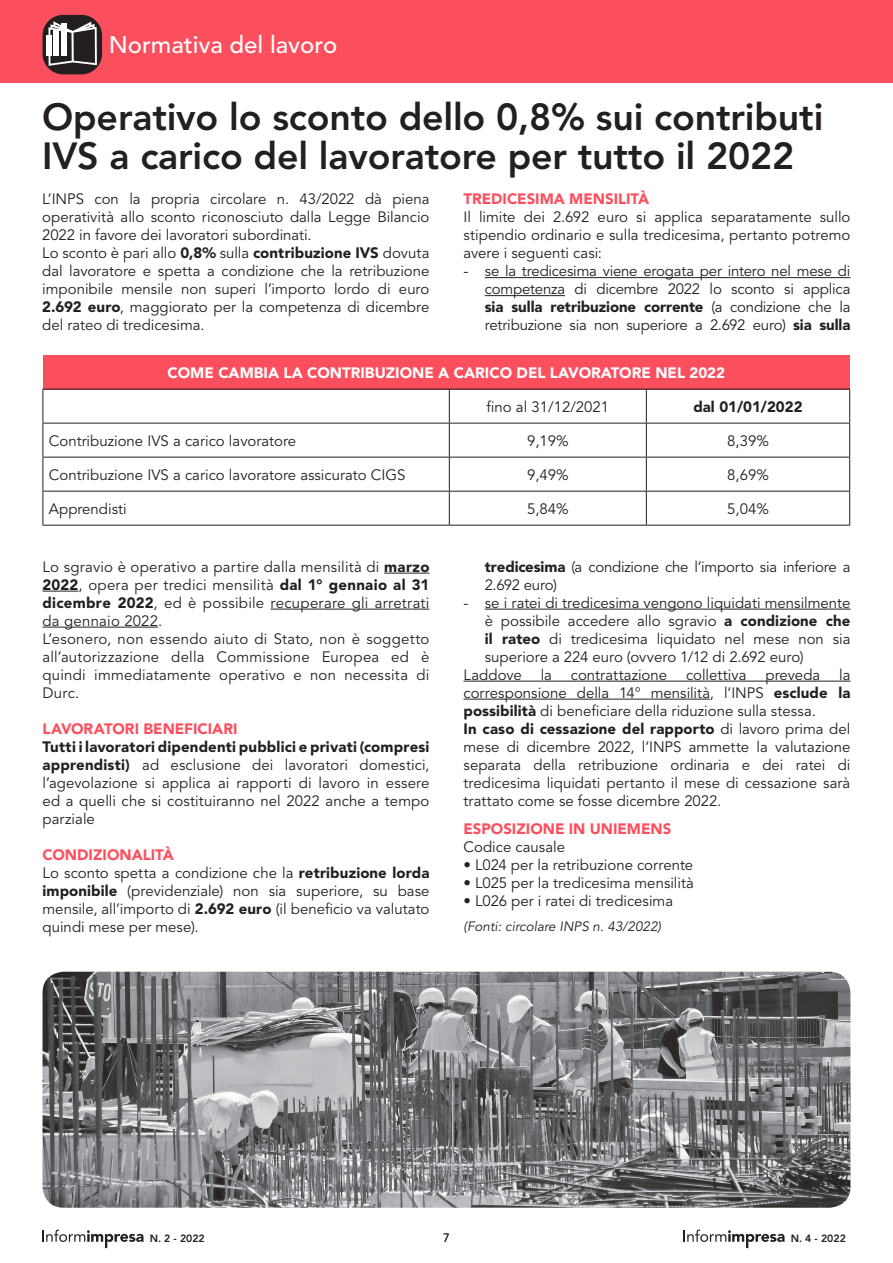
<style>
.page{position:relative;width:893px;height:1263px;background:#fff}
.page>*{position:absolute;margin:0;border:0;box-sizing:border-box;transform-origin:0 0}
.Normale{font:800 37.5px/39px "Avenir LT Std";letter-spacing:-.005em;color:#231f20}
.t1{font:500 24px "Avenir LT Std";color:#fff}
.Normale-2{font:15px/18px "Avenir LT Std";color:#231f20;text-align:justify}
.Normale-3{font:900 15px "Avenir LT Std";color:#fc4f5e}
.Normale-4{font:900 15px "Avenir LT Std";color:#fff}
.Normale-5{font:900 15px "Avenir LT Std";color:#231f20}
.Normale-6{font:italic 13.5px "Avenir LT Std";color:#231f20}
.t2{font:12px "Avenir LT Std";color:#231f20}
.t3{font:800 10.5px "Avenir LT Std";color:#231f20}
.s1{font-weight:900}
</style>
<div class="page">
<div style="left:0;top:0;width:893px;height:83px;background:#fc4f5e"></div>
<div style="left:43px;top:15px;width:59px;height:59px;background:#231f20;border-radius:21px"></div>
<svg style="left:684px;top:1229px;width:100px;height:19px"></svg>
<svg style="left:47px;top:20px;width:51px;height:47px"></svg>
<div style="left:46px;top:35px;width:6px;height:20px;background:#fff"></div>
<div style="left:53px;top:30px;width:6px;height:26px;background:#fff"></div>
<div style="left:61px;top:23px;width:6px;height:33px;background:#fff"></div>
<svg style="left:43px;top:1229px;width:101px;height:19px"></svg>
<hr style="left:485px;top:277px;width:365px;height:1px;background:#231f20">
<hr style="left:485px;top:295px;width:80px;height:1px;background:#231f20">
<img style="left:43px;top:972px;width:807px;height:236px">
<div style="left:43px;top:355px;width:807px;height:34px;background:#fc4f5e"></div>
<hr style="left:43px;top:389px;width:406px;height:1px;background:#231f20">
<hr style="left:43px;top:389px;width:1px;height:34px;background:#231f20">
<hr style="left:449px;top:389px;width:197px;height:1px;background:#231f20">
<hr style="left:449px;top:389px;width:1px;height:34px;background:#231f20">
<hr style="left:646px;top:389px;width:204px;height:1px;background:#231f20">
<hr style="left:646px;top:389px;width:1px;height:34px;background:#231f20">
<hr style="left:849px;top:389px;width:1px;height:34px;background:#231f20">
<hr style="left:43px;top:423px;width:406px;height:1px;background:#231f20">
<hr style="left:43px;top:423px;width:1px;height:34px;background:#231f20">
<hr style="left:449px;top:423px;width:197px;height:1px;background:#231f20">
<hr style="left:449px;top:423px;width:1px;height:34px;background:#231f20">
<hr style="left:646px;top:423px;width:204px;height:1px;background:#231f20">
<hr style="left:646px;top:423px;width:1px;height:34px;background:#231f20">
<hr style="left:849px;top:423px;width:1px;height:34px;background:#231f20">
<hr style="left:43px;top:457px;width:406px;height:1px;background:#231f20">
<hr style="left:43px;top:457px;width:1px;height:34px;background:#231f20">
<hr style="left:449px;top:457px;width:197px;height:1px;background:#231f20">
<hr style="left:449px;top:457px;width:1px;height:34px;background:#231f20">
<hr style="left:646px;top:457px;width:204px;height:1px;background:#231f20">
<hr style="left:646px;top:457px;width:1px;height:34px;background:#231f20">
<hr style="left:849px;top:457px;width:1px;height:34px;background:#231f20">
<hr style="left:43px;top:491px;width:406px;height:1px;background:#231f20">
<hr style="left:43px;top:491px;width:1px;height:34px;background:#231f20">
<hr style="left:449px;top:491px;width:197px;height:1px;background:#231f20">
<hr style="left:449px;top:491px;width:1px;height:34px;background:#231f20">
<hr style="left:646px;top:491px;width:204px;height:1px;background:#231f20">
<hr style="left:646px;top:491px;width:1px;height:34px;background:#231f20">
<hr style="left:849px;top:491px;width:1px;height:34px;background:#231f20">
<hr style="left:43px;top:525px;width:406px;height:1px;background:#231f20">
<hr style="left:449px;top:525px;width:197px;height:1px;background:#231f20">
<hr style="left:646px;top:525px;width:204px;height:1px;background:#231f20">
<hr style="left:384px;top:573px;width:45px;height:1px;background:#231f20">
<hr style="left:43px;top:591px;width:35px;height:1px;background:#231f20">
<hr style="left:271px;top:609px;width:158px;height:1px;background:#231f20">
<hr style="left:43px;top:627px;width:115px;height:1px;background:#231f20">
<hr style="left:485px;top:609px;width:365px;height:1px;background:#231f20">
<hr style="left:463px;top:681px;width:387px;height:1px;background:#231f20">
<hr style="left:463px;top:699px;width:247px;height:1px;background:#231f20">
<h2 class="t1" style="left:109px;top:31px;width:230px">Normativa del lavoro</h2>
<p class="Normale" style="left:42px;top:98px;width:783px">Operativo lo sconto dello 0,8% sui contributi<br>IVS a carico del lavoratore per tutto il 2022</p>
<p class="Normale-2" style="left:42px;top:190px;width:389px">L’INPS con la propria circolare n. 43/2022 dà piena operatività allo sconto riconosciuto dalla Legge Bilancio 2022 in favore dei lavoratori subordinati.</p>
<p class="Normale-2" style="left:42px;top:244px;width:389px">Lo sconto è pari allo <span class="s1">0,8%</span> sulla <span class="s1">contribuzione IVS</span> dovuta dal lavoratore e spetta a condizione che la retribuzione imponibile mensile non superi l’importo lordo di euro <span class="s1">2.692 euro</span>, maggiorato per la competenza di dicembre del rateo di tredicesima.</p>
<p class="Normale-3" style="left:463px;top:190px;width:187px">TREDICESIMA MENSILITÀ</p>
<p class="Normale-2" style="left:463px;top:208px;width:388px">Il limite dei 2.692 euro si applica separatamente sullo stipendio ordinario e sulla tredicesima, pertanto potremo avere i seguenti casi:</p>
<p class="Normale-2" style="left:485px;top:262px;width:367px;text-indent:-21px">- se la tredicesima viene erogata per intero nel mese di competenza di dicembre 2022 lo sconto si applica <span class="s1">sia sulla retribuzione corrente</span> (a condizione che la retribuzione sia non superiore a 2.692 euro) <span class="s1">sia sulla</span></p>
<p class="Normale-4" style="left:168px;top:363px;width:559px">COME CAMBIA LA CONTRIBUZIONE A CARICO DEL LAVORATORE NEL 2022</p>
<p class="Normale-2" style="left:486px;top:398px;width:124px">fino al 31/12/2021</p>
<p class="Normale-5" style="left:693px;top:397px;width:111px">dal 01/01/2022</p>
<p class="Normale-2" style="left:49px;top:432px;width:249px">Contribuzione IVS a carico lavoratore</p>
<p class="Normale-2" style="left:527px;top:432px;width:43px">9,19%</p>
<p class="Normale-2" style="left:727px;top:432px;width:43px">8,39%</p>
<p class="Normale-2" style="left:49px;top:466px;width:358px">Contribuzione IVS a carico lavoratore assicurato CIGS</p>
<p class="Normale-2" style="left:527px;top:466px;width:43px">9,49%</p>
<p class="Normale-2" style="left:727px;top:466px;width:43px">8,69%</p>
<p class="Normale-2" style="left:49px;top:500px;width:79px">Apprendisti</p>
<p class="Normale-2" style="left:527px;top:500px;width:43px">5,84%</p>
<p class="Normale-2" style="left:727px;top:500px;width:43px">5,04%</p>
<p class="Normale-2" style="left:43px;top:558px;width:388px">Lo sgravio è operativo a partire dalla mensilità di <span class="s1">marzo 2022</span>, opera per tredici mensilità <span class="s1">dal 1° gennaio al 31 dicembre 2022</span>, ed è possibile recuperare gli arretrati da gennaio 2022.</p>
<p class="Normale-2" style="left:43px;top:630px;width:388px">L’esonero, non essendo aiuto di Stato, non è soggetto all’autorizzazione della Commissione Europea ed è quindi immediatamente operativo e non necessita di Durc.</p>
<p class="Normale-3" style="left:43px;top:719px;width:197px">LAVORATORI BENEFICIARI</p>
<p class="Normale-2" style="left:43px;top:738px;width:388px"><span class="s1">Tutti i lavoratori dipendenti pubblici e privati (compresi apprendisti)</span> ad esclusione dei lavoratori domestici, l’agevolazione si applica ai rapporti di lavoro in essere ed a quelli che si costituiranno nel 2022 anche a tempo parziale</p>
<p class="Normale-3" style="left:43px;top:845px;width:133px">CONDIZIONALITÀ</p>
<p class="Normale-2" style="left:43px;top:864px;width:388px">Lo sconto spetta a condizione che la <span class="s1">retribuzione lorda imponibile</span> (previdenziale) non sia superiore, su base mensile, all’importo di <span class="s1">2.692 euro</span> (il beneficio va valutato quindi mese per mese).</p>
<p class="Normale-2" style="left:485px;top:558px;width:367px"><span class="s1">tredicesima</span> (a condizione che l’importo sia inferiore a<br>2.692 euro)</p>
<p class="Normale-2" style="left:485px;top:594px;width:367px;text-indent:-21px">- se i ratei di tredicesima vengono liquidati mensilmente è possibile accedere allo sgravio <span class="s1">a condizione che il rateo</span> di tredicesima liquidato nel mese non sia superiore a 224 euro (ovvero 1/12 di 2.692 euro)</p>
<p class="Normale-2" style="left:463px;top:666px;width:60px">Laddove</p>
<p class="Normale-2" style="left:541px;top:666px;width:13px">la</p>
<p class="Normale-2" style="left:571px;top:666px;width:98px">contrattazione</p>
<p class="Normale-2" style="left:686px;top:666px;width:62px">collettiva</p>
<p class="Normale-2" style="left:765px;top:666px;width:56px">preveda</p>
<p class="Normale-2" style="left:463px;top:666px;width:388px;text-indent:376px">la corresponsione della 14° mensilità, l’INPS <span class="s1">esclude la possibilità</span> di beneficiare della riduzione sulla stessa.</p>
<p class="Normale-2" style="left:463px;top:720px;width:388px"><span class="s1">In caso di cessazione del rapporto</span> di lavoro prima del mese di dicembre 2022, l’INPS ammette la valutazione separata della retribuzione ordinaria e dei ratei di tredicesima liquidati pertanto il mese di cessazione sarà trattato come se fosse dicembre 2022.</p>
<p class="Normale-3" style="left:463px;top:820px;width:209px">ESPOSIZIONE IN UNIEMENS</p>
<p class="Normale-2" style="left:463px;top:838px;width:103px">Codice causale</p>
<p class="Normale-2" style="left:463px;top:856px;width:231px">• L024 per la retribuzione corrente</p>
<p class="Normale-2" style="left:463px;top:874px;width:232px">• L025 per la tredicesima mensilità</p>
<p class="Normale-2" style="left:463px;top:892px;width:211px">• L026 per i ratei di tredicesima</p>
<p class="Normale-6" style="left:463px;top:919px;width:199px">(Fonti: circolare INPS n. 43/2022)</p>
<p class="t2" style="left:443px;top:1231px;width:8px">7</p>
<p class="t3" style="left:150px;top:1232px;width:57px">N. 2 - 2022</p>
<p class="t3" style="left:791px;top:1232px;width:57px">N. 4 - 2022</p>
</div>
